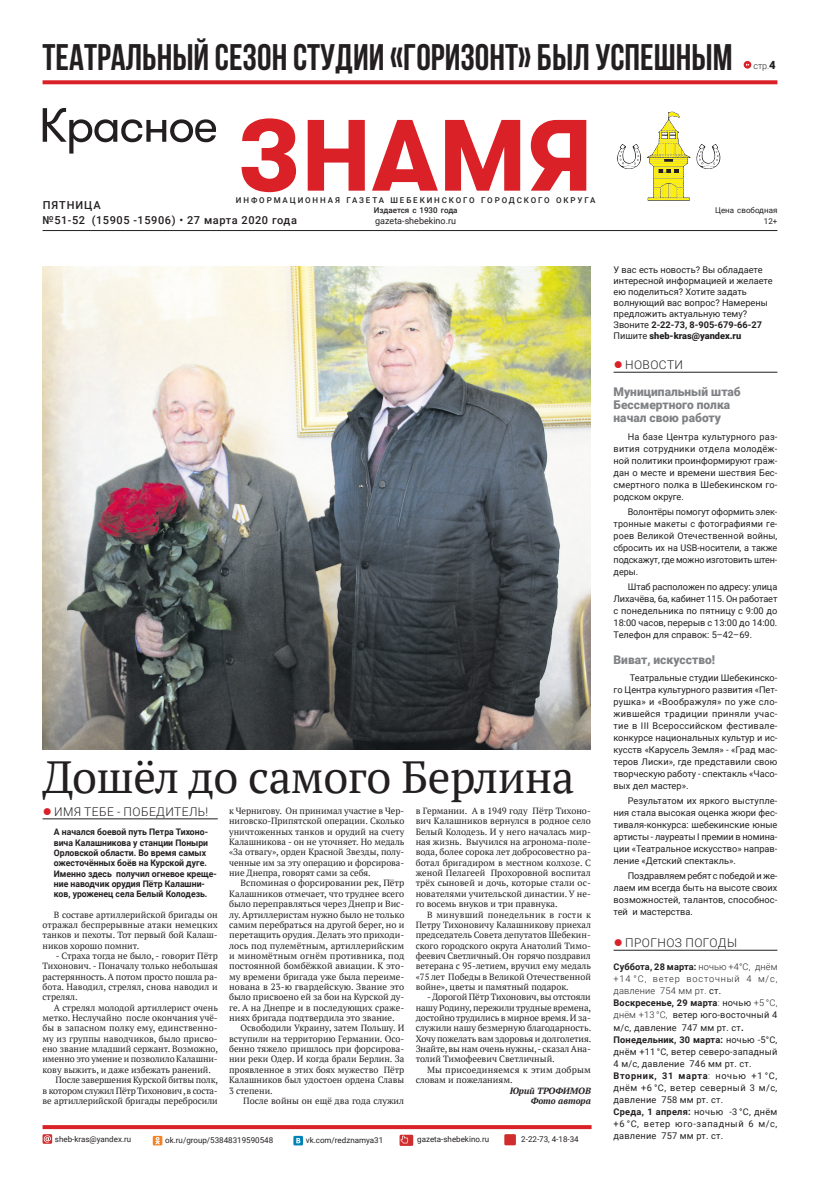
<style>
.page{position:relative;width:820px;height:1191px;background:#fff}
.page>*{position:absolute;margin:0;border:0;box-sizing:border-box;transform-origin:0 0}
.Заголовок{font:45px "PT Serif";letter-spacing:-.01em;color:#231f20}
.Анонс{font:700 37px "Free Grotesque";color:#231f20}
.Новость{font:900 12px/13.2px "Roboto";color:#808285}
.Рубрика{font:300 12px "Roboto";letter-spacing:.035em;color:#231f20}
.t1{font:500 11px "Roboto";letter-spacing:.05em;color:#231f20}
.Колонка{font:9.2px/12px "Roboto";color:#231f20;text-align:justify}
.Погода-день{font:9.2px/12px "Roboto";letter-spacing:.02em;color:#231f20;text-align:justify}
.Погода-день-2{font:300 9.2px/12px "Roboto";letter-spacing:.065em;color:#231f20;text-align:justify}
.t2{font:900 9.2px "Roboto";color:#231f20}
.Текст{font:9px/10.3px "PT Serif";color:#231f20;text-align:justify}
.Лид{font:700 9px/10.4px "Roboto";color:#231f20;scale:.96 1}
.Текст-2{font:9px/10.3px "PT Serif";letter-spacing:.02em;color:#231f20}
.Подпись{font:italic 700 9px "PT Serif";color:#231f20}
.t3{font:9px "Roboto";color:#231f20}
.Анонс-страница{font:300 9px "Roboto";color:#231f20}
.t4{font:8px "Roboto";color:#231f20}
.t5{font:500 8px "Roboto";letter-spacing:.235em;color:#231f20}
.s1{font-weight:900;font-size:11.2px}
.s2{font-weight:700}
.s3{font-weight:400}
.s4{font-weight:300}
</style>
<div class="page">
<hr style="left:43px;top:230px;width:734px;height:1px;background:#231f20">
<svg style="left:43px;top:80px;width:734px;height:4px;fill:#da2128"></svg>
<svg style="left:241px;top:118px;width:345px;height:74px"></svg>
<svg style="left:43px;top:108px;width:173px;height:46px"></svg>
<svg style="left:617px;top:112px;width:103px;height:89px"></svg>
<svg style="left:743px;top:61px;width:8px;height:8px"></svg>
<svg style="left:43px;top:1134px;width:9px;height:9px"></svg>
<svg style="left:44px;top:1135px;width:7px;height:7px"></svg>
<svg style="left:399px;top:1134px;width:14px;height:11px"></svg>
<svg style="left:400px;top:1135px;width:8px;height:8px"></svg>
<div style="left:504px;top:1134px;width:11px;height:11px;background:#d02d2e"></div>
<div style="left:153px;top:1135px;width:9px;height:10px;background:#f58220"></div>
<svg style="left:155px;top:1137px;width:5px;height:7px"></svg>
<div style="left:293px;top:1135px;width:10px;height:10px;background:#0083b6"></div>
<svg style="left:296px;top:1138px;width:4px;height:5px"></svg>
<svg style="left:43px;top:1125px;width:548px;height:4px;fill:#da2128"></svg>
<hr style="left:43px;top:818px;width:175px;height:1px;background:#231f20">
<hr style="left:613px;top:950px;width:164px;height:1px;background:#231f20">
<hr style="left:613px;top:372px;width:164px;height:1px;background:#231f20">
<img style="left:43px;top:266px;width:547px;height:483px">
<p class="Анонс" style="left:43px;top:37px;width:691px">Театральный сезон студии «горизонт» был успешным</p>
<p class="Анонс-страница" style="left:753px;top:59px;width:24px">стр.<span class="s1">4</span></p>
<p class="t5" style="left:236px;top:194px;width:361px">И нформационная газета Шебекинского городского округа</p>
<p class="t5" style="left:373px;top:205px;width:85px">Издается с 1930 года</p>
<p class="t3" style="left:375px;top:214px;width:82px">gazeta-shebekino.ru</p>
<p class="t1" style="left:43px;top:197px;width:59px">пятница</p>
<p class="t1" style="left:43px;top:212px;width:256px">№51-52 (15905 -15906) • 27 марта 2020 года</p>
<p class="Заголовок" style="left:43px;top:747px;width:533px">Дошёл до самого Берлина</p>
<p class="Рубрика" style="left:54px;top:803px;width:155px">Имя тебе - Победитель!</p>
<p class="Лид" style="left:54px;top:826px;width:171px">А начался боевой путь Петра Тихоно&shy;вича Калашникова у станции Поныри Орловской области. Во время самых ожесточённых боёв на Курской дуге.<br>Именно здесь получил огневое креще&shy;ние наводчик орудия Пётр Калашни&shy;ков, уроженец села Белый Колодезь.</p>
<p class="Текст" style="left:43px;top:909px;width:177px;text-indent:11px">В составе артиллерийской бригады он отражал беспрерывные атаки немецких танков и пехоты. Тот первый бой Калаш&shy;ников хорошо помнит.</p>
<p class="Текст" style="left:43px;top:950px;width:177px;text-indent:13px">- Страха тогда не было, - говорит Пётр Тихонович. - Поначалу только небольшая растерянность. А потом просто пошла ра&shy;бота. Наводил, стрелял, снова наводил и стрелял.</p>
<p class="Текст" style="left:43px;top:1002px;width:177px;text-indent:11px">А стрелял молодой артиллерист очень метко. Неслучайно после окончания учё&shy;бы в запасном полку ему, единственно&shy;му из группы наводчиков, было присво&shy;ено звание младший сержант. Возможно, именно это умение и позволило Калашни&shy;кову выжить, и даже избежать ранений.</p>
<p class="Текст" style="left:43px;top:1074px;width:177px;text-indent:13px">После завершения Курской битвы полк, в котором служил Пётр Тихонович , в соста&shy;ве артиллерийской бригады перебросили</p>
<p class="Текст" style="left:229px;top:805px;width:177px">к Чернигову. Он принимал участие в Чер&shy;ниговско-Припятской операции. Сколько уничтоженных танков и орудий на счету Калашникова - он не уточняет. Но медаль «За отвагу», орден Красной Звезды, полу&shy;ченные им за эту операцию и форсирова&shy;ние Днепра, говорят сами за себя.</p>
<p class="Текст" style="left:229px;top:878px;width:177px;text-indent:11px">Вспоминая о форсировании рек, Пётр Калашников отмечает, что труднее всего было переправляться через Днепр и Вис&shy;лу. Артиллеристам нужно было не только самим перебраться на другой берег, но и перетащить орудия. Делать это приходи&shy;лось под пулемётным, артиллерийским и миномётным огнём противника, под постоянной бомбёжкой авиации. К это&shy;му времени бригада уже была переиме&shy;нована в 23-ю гвардейскую. Звание это было присвоено ей за бои на Курской ду&shy;ге. А на Днепре и в последующих сраже&shy;ниях бригада подтвердила это звание.</p>
<p class="Текст" style="left:229px;top:1023px;width:177px;text-indent:11px">Освободили Украину, затем Польшу. И вступили на территорию Германии. Осо&shy;бенно тяжело пришлось при форсирова&shy;нии реки Одер. И когда брали Берлин. За проявленное в этих боях мужество Пётр Калашников был удостоен ордена Славы 3 степени.</p>
<p class="Текст" style="left:243px;top:1095px;width:162px">После войны он ещё два года служил</p>
<p class="Текст" style="left:415px;top:805px;width:177px">в Германии. А в 1949 году Пётр Тихоно&shy;вич Калашников вернулся в родное село Белый Колодезь. И у него началась мир&shy;ная жизнь. Выучился на агронома-поле&shy;вода, более сорока лет добросовестно ра&shy;ботал бригадиром в местном колхозе. С женой Пелагеей Прохоровной воспитал трёх сыновей и дочь, которые стали ос&shy;нователями учительской династии. У не&shy;го восемь внуков и три правнука.</p>
<p class="Текст" style="left:415px;top:909px;width:177px;text-indent:11px">В минувший понедельник в гости к Петру Тихоновичу Калашникову приехал председатель Совета депутатов Шебекин&shy;ского городского округа Анатолий Тимо&shy;феевич Светличный. Он горячо поздравил ветерана с 95-летием, вручил ему медаль «75 лет Победы в Великой Отечественной войне», цветы и памятный подарок.</p>
<p class="Текст" style="left:415px;top:992px;width:177px;text-indent:11px">- Дорогой Пётр Тихонович, вы отстояли нашу Родину, пережили трудные времена, достойно трудились в мирное время. И за&shy;служили нашу безмерную благодарность.<br>Хочу пожелать вам здоровья и долголетия.<br>Знайте, вы нам очень нужны, - сказал Ана&shy;толий Тимофеевич Светличный.</p>
<p class="Текст-2" style="left:415px;top:1064px;width:177px;text-indent:11px">Мы присоединяемся к этим добрым словам и пожеланиям.</p>
<p class="Подпись" style="left:509px;top:1084px;width:83px">Юрий ТРОФИМОВ</p>
<p class="Подпись" style="left:530px;top:1094px;width:62px">Фото автора</p>
<p class="t4" style="left:55px;top:1133px;width:78px">sheb-kras@yandex.ru</p>
<p class="t4" style="left:165px;top:1134px;width:109px">ok.ru/group/53848319590548</p>
<p class="t4" style="left:306px;top:1134px;width:79px">vk.com/redznamya31</p>
<p class="t4" style="left:417px;top:1133px;width:73px">gazeta-shebekino.ru</p>
<p class="t4" style="left:521px;top:1133px;width:59px">2-22-73, 4-18-34</p>
<p class="t4" style="left:715px;top:205px;width:64px">Цена свободная</p>
<p class="t4" style="left:763px;top:216px;width:15px">12+</p>
<p class="Колонка" style="left:613px;top:264px;width:160px;line-height:11px;text-align:left">У вас есть новость? Вы обладаете интересной информацией и желаете ею поделиться? Хотите задать волнующий вас вопрос? Намерены предложить актуальную тему?<br>Звоните <span class="s2">2-22-73, 8-905-679-66-27</span></p>
<p class="t2" style="left:613px;top:330px;width:129px"><span class="s3">Пишите</span> sheb-kras@yandex.ru</p>
<p class="Рубрика" style="left:625px;top:356px;width:57px">новости</p>
<p class="Новость" style="left:613px;top:385px;width:129px">Муниципальный штаб<br>Бессмертного полка начал свою работу</p>
<p class="Колонка" style="left:613px;top:430px;width:165px;text-indent:14px">На базе Центра культурного раз&shy;вития сотрудники отдела молодёж&shy;ной политики проинформируют граж&shy;дан о месте и времени шествия Бес&shy;смертного полка в Шебекинском го&shy;родском округе.</p>
<p class="Колонка" style="left:613px;top:505px;width:165px;text-indent:14px">Волонтёры помогут оформить элек&shy;тронные макеты с фотографиями ге&shy;роев Великой Отечественной войны, сбросить их на USB-носители, а также подскажут, где можно изготовить штен&shy;деры.</p>
<p class="Колонка" style="left:613px;top:580px;width:165px;text-indent:14px">Штаб расположен по адресу: улица Лихачёва, 6а, кабинет 115. Он работает с понедельника по пятницу с 9:00 до 18:00 часов, перерыв с 13:00 до 14:00.<br>Телефон для справок: 5–42–69.</p>
<p class="Новость" style="left:613px;top:652px;width:103px">Виват, искусство!</p>
<p class="Колонка" style="left:613px;top:671px;width:165px;text-indent:16px">Театральные студии Шебекинско&shy;го Центра культурного развития «Пет&shy;рушка» и «Воображуля» по уже сло&shy;жившейся традиции приняли учас&shy;тие в III Всероссийском фестивале&shy;конкурсе национальных культур и ис&shy;кусств «Карусель Земля» - «Град мас&shy;теров Лиски», где представили свою творческую работу - спектакль «Часо&shy;вых дел мастер».</p>
<p class="Колонка" style="left:613px;top:794px;width:165px;text-indent:14px">Результатом их яркого выступле&shy;ния стала высокая оценка жюри фес&shy;тиваля-конкурса: шебекинские юные артисты - лауреаты I премии в номина&shy;ции «Театральное искусство» направ&shy;ление «Детский спектакль».</p>
<p class="Колонка" style="left:613px;top:869px;width:165px;text-indent:14px">Поздравляем ребят с победой и же&shy;лаем им всегда быть на высоте своих возможностей, талантов, способнос&shy;тей и мастерства.</p>
<p class="Рубрика" style="left:625px;top:934px;width:113px">Прогноз погоды</p>
<p class="Погода-день-2" style="left:613px;top:961px;width:165px"><span class="s2">Суббота, 28 марта:</span> ночью +4°С, днём +14 °C, ветер восточный 4 м/с, давление 754 мм рт. <span class="s3">ст.</span></p>
<p class="Погода-день" style="left:613px;top:997px;width:165px"><span class="s2">Воскресенье, 29 марта</span><span class="s4">:</span> ночью <span class="s4">+5 °С, днём +13 °C,</span> ветер юго-восточный 4 м/с, давление 747 мм рт. ст<span class="s2">.</span></p>
<p class="Погода-день" style="left:613px;top:1033px;width:165px"><span class="s2">Понедельник, 30 марта:</span> ночью -5°С, днём +11 °C, ветер северо-западный 4 м/с, давление 746 мм рт. ст.</p>
<p class="Погода-день" style="left:613px;top:1069px;width:165px"><span class="s2">Вторник, 31 марта</span><span class="s4">:</span> ночью +1 °С, днём +6 °C, ветер северный 3 м/с, давление 758 мм рт. ст.</p>
<p class="Погода-день" style="left:613px;top:1105px;width:165px"><span class="s2">Среда, 1 апреля:</span> ночью -3 °С, днём +6 °C, ветер юго-западный 6 м/с, давление 757 мм рт. ст.</p>
</div>
